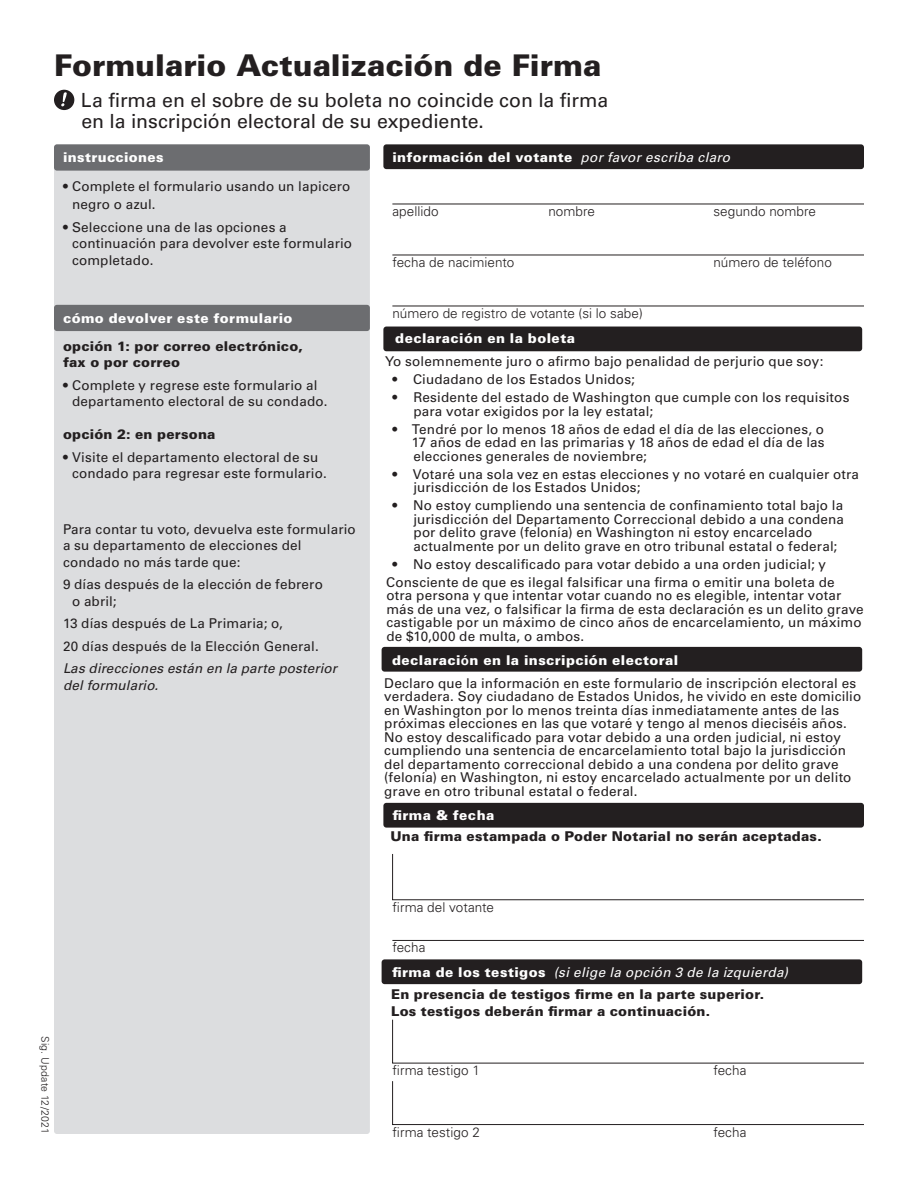
<style>
.page{position:relative;width:918px;height:1188px;background:#fff}
.page>*{position:absolute;margin:0;border:0;box-sizing:border-box;transform-origin:0 0}
.t1{font:900 30px "Univers LT Std";color:#231f20}
.t2{font:19.5px/21px "Univers LT Std";color:#231f20}
.t3{font:13.5px/13.5px "Univers LT Std";letter-spacing:.01em;color:#231f20}
.t4{font:900 13.5px/16.5px "Univers LT Std";letter-spacing:.015em;color:#231f20}
.t5{font:300 13.5px "Univers LT Std";letter-spacing:.005em;color:#231f20}
.t6{font:900 13.5px "Univers LT Std";letter-spacing:.03em;color:#fff}
.t7{font:italic 13.5px/16.5px "Univers LT Std";letter-spacing:.01em;color:#231f20}
.t8{font:italic 13.5px "Univers LT Std";letter-spacing:.025em;color:#fff}
.t9{font:300 10.5px "Univers LT Std";letter-spacing:.02em;color:#231f20}
.s1{font-weight:400;font-style:italic}
.s2{font-weight:700}
.s3{font-weight:900;font-style:normal}
</style>
<div class="page">
<div style="left:54px;top:144px;width:316px;height:990px;background:#dcdddf;border-radius:3px"></div>
<div style="left:54px;top:144px;width:316px;height:27px;background:#6c6d70;border-radius:3px"></div>
<div style="left:54px;top:305px;width:316px;height:26px;background:#6c6d70;border-radius:3px"></div>
<hr style="left:392px;top:204px;width:472px;height:1px;background:#231f20">
<hr style="left:392px;top:255px;width:472px;height:1px;background:#231f20">
<hr style="left:392px;top:306px;width:472px;height:1px;background:#231f20">
<div style="left:383px;top:144px;width:481px;height:25px;background:#231f20;border-radius:3px"></div>
<div style="left:383px;top:327px;width:479px;height:24px;background:#231f20;border-radius:3px"></div>
<div style="left:382px;top:647px;width:480px;height:25px;background:#231f20;border-radius:3px"></div>
<div style="left:54px;top:90px;width:20px;height:20px;background:#231f20;border-radius:50%"></div>
<svg style="left:61px;top:92px;width:6px;height:14px"></svg>
<svg style="left:392px;top:854px;width:472px;height:46px"></svg>
<hr style="left:392px;top:940px;width:472px;height:1px;background:#231f20">
<div style="left:383px;top:803px;width:481px;height:25px;background:#231f20;border-radius:3px"></div>
<div style="left:382px;top:959px;width:480px;height:25px;background:#231f20;border-radius:3px"></div>
<svg style="left:392px;top:1081px;width:472px;height:44px"></svg>
<svg style="left:392px;top:1019px;width:472px;height:44px"></svg>
<p class="t1" style="left:54px;top:46px;width:549px">Formulario Actualización de Firma</p>
<p class="t2" style="left:81px;top:89px;width:529px">La firma en el sobre de su boleta no coincide con la firma en la inscripción electoral de su expediente.</p>
<p class="t6" style="left:63px;top:149px;width:102px">instrucciones</p>
<p class="t3" style="left:72px;top:177px;width:280px;line-height:18px;text-indent:-9px">• Complete el formulario usando un lapicero negro o azul.</p>
<p class="t3" style="left:72px;top:219px;width:282px;line-height:16.5px;text-indent:-9px">• Seleccione una de las opciones a continuación para devolver este formulario completado.</p>
<p class="t6" style="left:63px;top:310px;width:231px">cómo devolver este formulario</p>
<p class="t4" style="left:63px;top:337px;width:241px">opción 1: por correo electrónico, fax o por correo</p>
<p class="t3" style="left:72px;top:377px;width:257px;line-height:16.5px;text-indent:-9px">• Complete y regrese este formulario al departamento electoral de su condado.</p>
<p class="t4" style="left:63px;top:426px;width:154px">opción 2: en persona</p>
<p class="t3" style="left:72px;top:449px;width:256px;line-height:16.5px;text-indent:-9px">• Visite el departamento electoral de su condado para regresar este formulario.</p>
<p class="t3" style="left:63px;top:521px;width:294px;line-height:16.5px">Para contar tu voto, devuelva este formulario a su departamento de elecciones del condado no más tarde que:</p>
<p class="t3" style="left:72px;top:576px;width:253px;line-height:16.5px;text-indent:-9px">9 días después de la elección de febrero o abril;</p>
<p class="t3" style="left:63px;top:617px;width:222px">13 días después de La Primaria; o,</p>
<p class="t3" style="left:63px;top:639px;width:257px">20 días después de la Elección General.</p>
<p class="t7" style="left:63px;top:660px;width:276px">Las direcciones están en la parte posterior del formulario.</p>
<p class="t9" style="left:52px;top:1036px;width:99px;rotate:90deg">Sig. Update 12/2021</p>
<p class="t6" style="left:392px;top:148px;width:339px">información del votante <span class="s1">por favor escriba claro</span></p>
<p class="t5" style="left:392px;top:203px;width:48px">apellido</p>
<p class="t5" style="left:548px;top:203px;width:48px">nombre</p>
<p class="t5" style="left:713px;top:203px;width:104px">segundo nombre</p>
<p class="t5" style="left:392px;top:254px;width:123px">fecha de nacimiento</p>
<p class="t5" style="left:713px;top:254px;width:120px">número de teléfono</p>
<p class="t5" style="left:392px;top:305px;width:252px">número de registro de votante (si lo sabe)</p>
<p class="t6" style="left:395px;top:330px;width:181px">declaración en la boleta</p>
<p class="t3" style="left:385px;top:355px;width:440px">Yo solemnemente juro o afirmo bajo penalidad de perjurio que soy:</p>
<p class="t3" style="left:393px;top:373px;width:244px">• Ciudadano de los Estados Unidos;</p>
<p class="t3" style="left:413px;top:391px;width:437px;text-indent:-21px">• Residente del estado de Washington que cumple con los requisitos para votar exigidos por la ley estatal;</p>
<p class="t3" style="left:412px;top:422px;width:414px;text-align:justify;text-indent:-19px">• Tendré por lo menos 18 años de edad el día de las elecciones, o 17 años de edad en las primarias y 18 años de edad el día de las elecciones generales de noviembre;</p>
<p class="t3" style="left:413px;top:467px;width:447px;text-indent:-21px">• Votaré una sola vez en estas elecciones y no votaré en cualquier otra jurisdicción de los Estados Unidos;</p>
<p class="t3" style="left:413px;top:499px;width:432px;text-indent:-21px">• No estoy cumpliendo una sentencia de confinamiento total bajo la jurisdicción del Departamento Correccional debido a una condena por delito grave (felonía) en Washington ni estoy encarcelado actualmente por un delito grave en otro tribunal estatal o federal;</p>
<p class="t3" style="left:393px;top:557px;width:435px">• No estoy descalificado para votar debido a una orden judicial; y</p>
<p class="t3" style="left:386px;top:575px;width:479px">Consciente de que es ilegal falsificar una firma o emitir una boleta de otra persona y que intentar votar cuando no es elegible, intentar votar más de una vez, o falsificar la firma de esta declaración es un delito grave castigable por un máximo de cinco años de encarcelamiento, un máximo de $10,000 de multa, o ambos.</p>
<p class="t6" style="left:392px;top:651px;width:288px">declaraci<span class="s2">ó</span>n en la inscripción electoral</p>
<p class="t3" style="left:384px;top:676px;width:479px">Declaro que la información en este formulario de inscripción electoral es verdadera. Soy ciudadano de Estados Unidos, he vivido en este domicilio en Washington por lo menos treinta días inmediatamente antes de las próximas elecciones en las que votaré y tengo al menos dieciséis años.<br>No estoy descalificado para votar debido a una orden judicial, ni estoy cumpliendo una sentencia de encarcelamiento total bajo la jurisdicción del departamento correccional debido a una condena por delito grave (felonía) en Washington, ni estoy encarcelado actualmente por un delito grave en otro tribunal estatal o federal.</p>
<p class="t6" style="left:392px;top:807px;width:103px">firma &amp; fecha</p>
<p class="t4" style="left:391px;top:828px;width:433px">Una firma estampada o Poder Notarial no serán aceptadas.</p>
<p class="t5" style="left:392px;top:899px;width:103px">firma del votante</p>
<p class="t5" style="left:392px;top:939px;width:35px">fecha</p>
<p class="t8" style="left:392px;top:964px;width:397px"><span class="s3">firma de los testigos</span> (si elige la opción 3 de la izquierda)</p>
<p class="t4" style="left:391px;top:986px;width:375px">En presencia de testigos firme en la parte superior.<br>Los testigos deberán firmar a continuación.</p>
<p class="t5" style="left:392px;top:1062px;width:89px">firma testigo 1</p>
<p class="t5" style="left:713px;top:1062px;width:35px">fecha</p>
<p class="t5" style="left:392px;top:1124px;width:89px">firma testigo 2</p>
<p class="t5" style="left:713px;top:1124px;width:35px">fecha</p>
</div>
